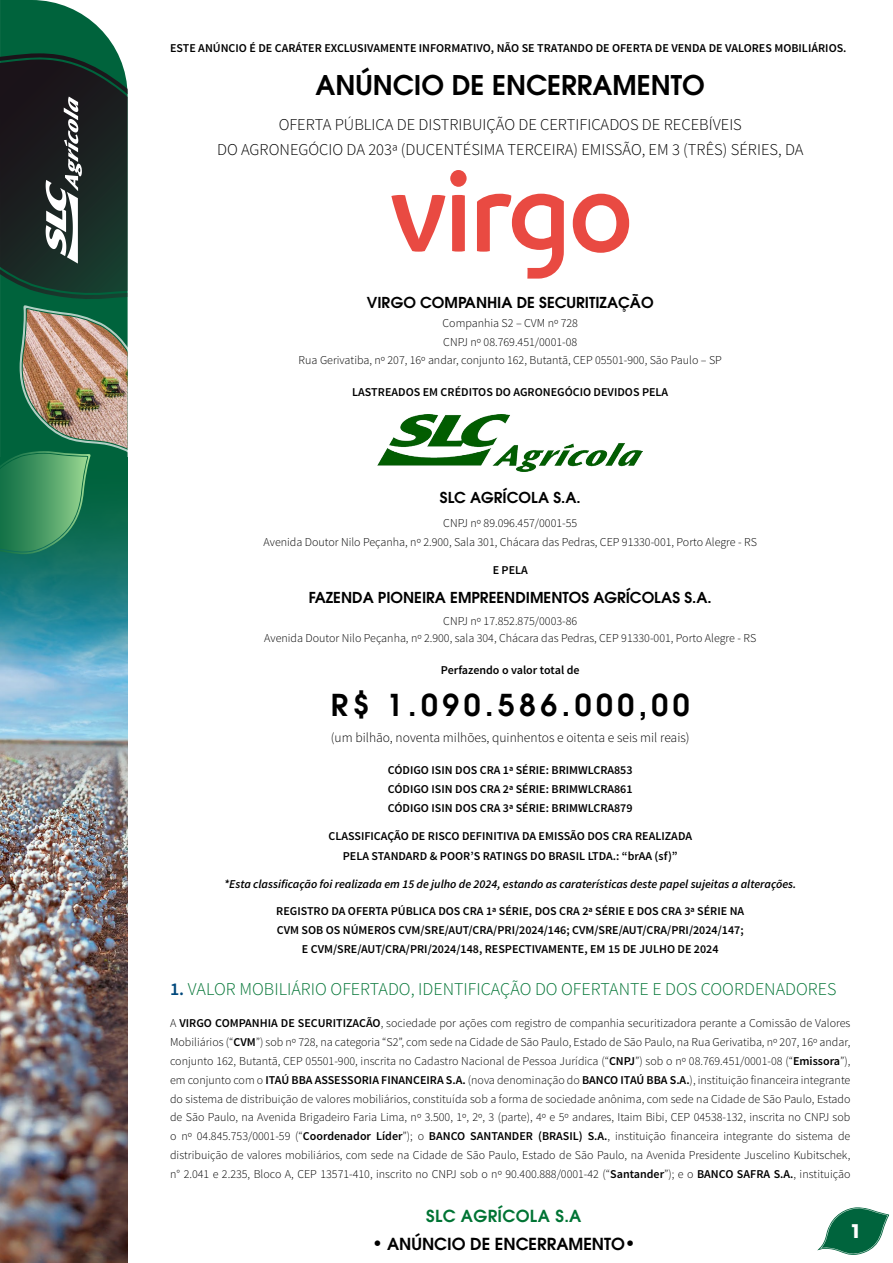
<style>
.page{position:relative;width:893px;height:1263px;background:#fff}
.page>*{position:absolute;margin:0;border:0;box-sizing:border-box;transform-origin:0 0}
.t1{font:600 30px "ITC Avant Garde Pro";letter-spacing:.15em;color:#000}
.t2{font:600 27px "ITC Avant Garde Pro";color:#000}
.t3{font:700 18.75px "ITC Avant Garde Pro";color:#fff}
.t4{font:300 18px "Source Sans Pro";color:#007434}
.t5{font:300 16.5px/25.3px "Source Sans Pro";color:#000;text-align:center}
.t6{font:600 16.5px "ITC Avant Garde Pro";color:#000}
.t7{font:600 16.5px "ITC Avant Garde Pro";letter-spacing:.02em;color:#007434}
.t8{font:600 15px "ITC Avant Garde Pro";color:#000}
.t9{font:300 13.5px "Source Sans Pro";color:#000}
.t10{font:300 12px/18.8px "Source Sans Pro";color:#000;text-align:center}
.t11{font:600 12px/19px "Source Sans Pro";color:#000;text-align:center}
.t12{font:italic 600 12px "Source Sans Pro";color:#000}
.s1{font-weight:600;color:#00487c}
.s2{font-weight:600}
.s3{font-size:18px}
</style>
<div class="page">
<svg style="left:0;top:0;width:117px;height:52px;fill:#00633c"></svg>
<img style="left:0;top:670px;width:128px;height:593px">
<svg style="left:0;top:557px;width:128px;height:113px;background:#328c9a"></svg>
<svg style="left:0;top:52px;width:128px;height:505px;background:#3c5c48"></svg>
<svg style="left:817px;top:1207px;width:72px;height:48px"></svg>
<svg style="left:391px;top:195px;width:54px;height:57px"></svg>
<svg style="left:450px;top:170px;width:17px;height:17px"></svg>
<svg style="left:452px;top:195px;width:13px;height:57px"></svg>
<svg style="left:573px;top:194px;width:56px;height:59px"></svg>
<svg style="left:477px;top:194px;width:87px;height:85px"></svg>
<img style="left:378px;top:414px;width:265px;height:58px">
<p class="t11" style="left:170px;top:38px;width:678px">ESTE ANÚNCIO É DE CARÁTER EXCLUSIVAMENTE INFORMATIVO, NÃO SE TRATANDO DE OFERTA DE VENDA DE VALORES MOBILIÁRIOS.</p>
<h2 class="t2" style="left:316px;top:68px;width:391px">ANÚNCIO DE ENCERRAMENTO</h2>
<h3 class="t5" style="left:217px;top:112px;width:588px">OFERTA PÚBLICA DE DISTRIBUIÇÃO DE CERTIFICADOS DE RECEBÍVEIS<br>DO AGRONEGÓCIO DA 203ª (DUCENTÉSIMA TERCEIRA) EMISSÃO, EM 3 (TRÊS) SÉRIES, DA</h3>
<p class="t8" style="left:367px;top:293px;width:288px">VIRGO COMPANHIA DE SECURITIZAÇÃO</p>
<p class="t10" style="left:299px;top:313px;width:425px">Companhia S2 – CVM nº 728<br>CNPJ nº 08.769.451/0001-08<br>Rua Gerivatiba, nº 207, 16º andar, conjunto 162, Butantã, CEP 05501-900, São Paulo – SP</p>
<p class="t11" style="left:352px;top:383px;width:317px">LASTREADOS EM CRÉDITOS DO AGRONEGÓCIO DEVIDOS PELA</p>
<p class="t8" style="left:440px;top:488px;width:142px">SLC AGRÍCOLA S.A.</p>
<p class="t10" style="left:264px;top:513px;width:495px">CNPJ nº 89.096.457/0001-55<br>Avenida Doutor Nilo Peçanha, nº 2.900, Sala 301, Chácara das Pedras, CEP 91330-001, Porto Alegre - RS</p>
<p class="t11" style="left:493px;top:561px;width:37px">E PELA</p>
<p class="t8" style="left:309px;top:588px;width:404px">FAZENDA PIONEIRA EMPREENDIMENTOS AGRÍCOLAS S.A.</p>
<p class="t10" style="left:264px;top:612px;width:493px;line-height:17.2px">CNPJ nº 17.852.875/0003-86<br>Avenida Doutor Nilo Peçanha, nº 2.900, sala 304, Chácara das Pedras, CEP 91330-001, Porto Alegre - RS</p>
<p class="t11" style="left:441px;top:661px;width:140px">Perfazendo o valor total de</p>
<h1 class="t1" style="left:331px;top:686px;width:360px">R$ 1.090.586.000,00</h1>
<p class="t9" style="left:331px;top:729px;width:360px">(um bilhão, noventa milhões, quinhentos e oitenta e seis mil reais)</p>
<p class="t11" style="left:388px;top:761px;width:246px;text-align:justify">CÓDIGO ISIN DOS CRA 1ª SÉRIE: BRIMWLCRA853<br>CÓDIGO ISIN DOS CRA 2ª SÉRIE: BRIMWLCRA861<br>CÓDIGO ISIN DOS CRA 3ª SÉRIE: BRIMWLCRA879</p>
<p class="t11" style="left:328px;top:827px;width:365px">CLASSIFICAÇÃO DE RISCO DEFINITIVA DA EMISSÃO DOS CRA REALIZADA<br>PELA STANDARD &amp; POOR’S RATINGS DO BRASIL LTDA.: “brAA (sf)”</p>
<p class="t12" style="left:224px;top:876px;width:574px">*Esta classificação foi realizada em 15 de julho de 2024, estando as caraterísticas deste papel sujeitas a alterações.</p>
<p class="t11" style="left:276px;top:902px;width:470px">REGISTRO DA OFERTA PÚBLICA DOS CRA 1ª SÉRIE, DOS CRA 2ª SÉRIE E DOS CRA 3ª SÉRIE NA<br>CVM SOB OS NÚMEROS CVM/SRE/AUT/CRA/PRI/2024/146; CVM/SRE/AUT/CRA/PRI/2024/147;<br>E CVM/SRE/AUT/CRA/PRI/2024/148, RESPECTIVAMENTE, EM 15 DE JULHO DE 2024</p>
<h3 class="t4" style="left:170px;top:978px;width:668px"><span class="s1">1.</span> VALOR MOBILIÁRIO OFERTADO, IDENTIFICAÇÃO DO OFERTANTE E DOS COORDENADORES</h3>
<p class="t10" style="left:170px;top:1014px;width:682px;text-align:justify">A <span class="s2">VIRGO COMPANHIA DE SECURITIZACÃO</span>, sociedade por ações com registro de companhia securitizadora perante a Comissão de Valores Mobiliários (“<span class="s2">CVM</span>”) sob nº 728, na categoria “S2”, com sede na Cidade de São Paulo, Estado de São Paulo, na Rua Gerivatiba, nº 207, 16º andar, conjunto 162, Butantã, CEP 05501-900, inscrita no Cadastro Nacional de Pessoa Jurídica (“<span class="s2">CNPJ</span>”) sob o nº 08.769.451/0001-08 (“<span class="s2">Emissora</span>”), em conjunto com o <span class="s2">ITAÚ BBA ASSESSORIA FINANCEIRA S.A.</span> (nova denominação do <span class="s2">BANCO ITAÚ BBA S.A.</span>), instituição financeira integrante do sistema de distribuição de valores mobiliários, constituída sob a forma de sociedade anônima, com sede na Cidade de São Paulo, Estado de São Paulo, na Avenida Brigadeiro Faria Lima, nº 3.500, 1º, 2º, 3 (parte), 4º e 5º andares, Itaim Bibi, CEP 04538-132, inscrita no CNPJ sob o nº 04.845.753/0001-59 (“<span class="s2">Coordenador Líder</span>”); o <span class="s2">BANCO SANTANDER (BRASIL) S.A.</span>, instituição financeira integrante do sistema de distribuição de valores mobiliários, com sede na Cidade de São Paulo, Estado de São Paulo, na Avenida Presidente Juscelino Kubitschek, n° 2.041 e 2.235, Bloco A, CEP 13571-410, inscrito no CNPJ sob o nº 90.400.888/0001-42 (“<span class="s2">Santander</span>”); e o <span class="s2">BANCO SAFRA S.A.</span>, instituição</p>
<h3 class="t7" style="left:426px;top:1205px;width:157px">SLC AGRÍCOLA S.A</h3>
<h3 class="t6" style="left:372px;top:1233px;width:265px"><span class="s3">•</span> ANÚNCIO DE ENCERRAMENTO<span class="s3">•</span></h3>
<h3 class="t3" style="left:850px;top:1218px;width:13px">1</h3>
</div>
